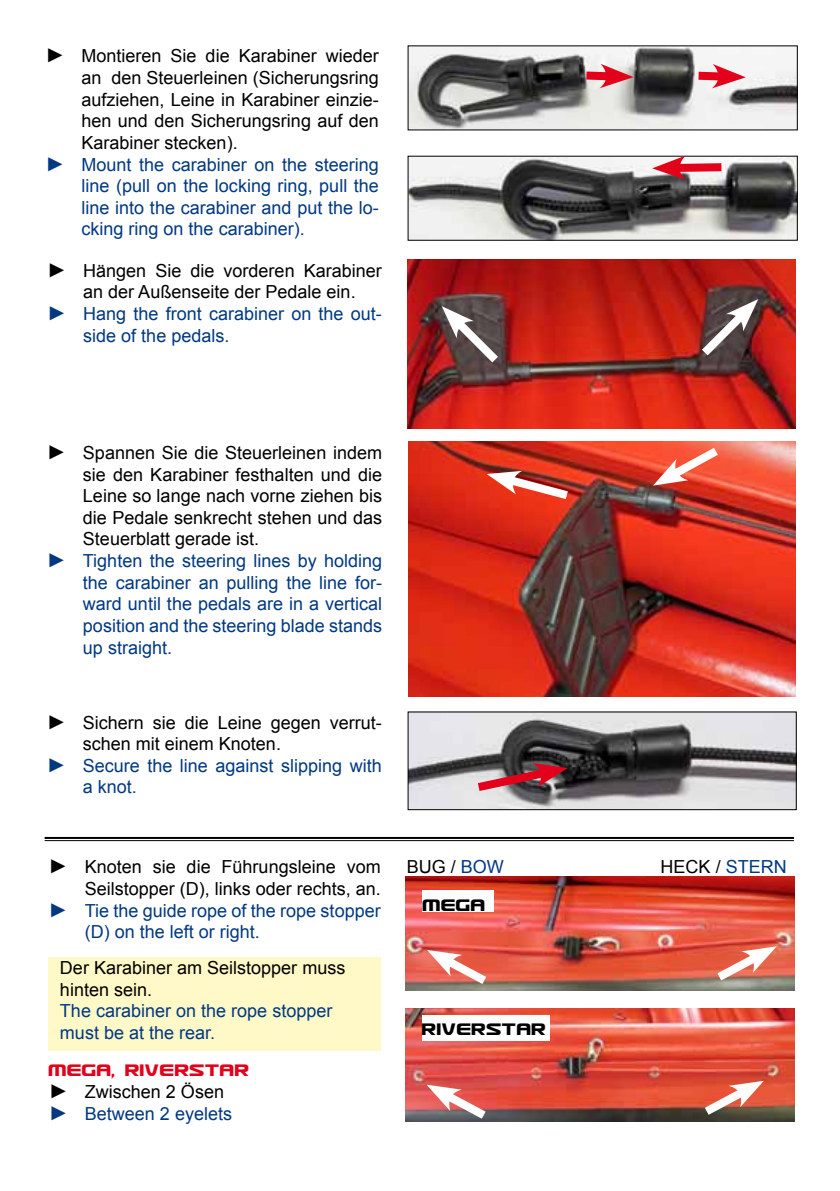
<style>
.page{position:relative;width:840px;height:1191px;background:#fff}
.page>*{position:absolute;margin:0;border:0;box-sizing:border-box;transform-origin:0 0}
.t1{font:20px "Usuzi";color:#e2001a}
.t2{font:20px "Usuzi";color:#000}
.t3{font:18px/21.6px "Arial";color:#000}
.t4{font:18px/21.6px "Arial";color:#003882}
.s1{font-family:"Times New Roman";font-size:20px}
.s2{font-family:"Times New Roman";font-size:20px;color:#000}
.s3{color:#000}
.s4{color:#003882}
</style>
<div class="page">
<img style="left:409px;top:47px;width:386px;height:81px">
<svg style="left:690px;top:64px;width:55px;height:24px"></svg>
<svg style="left:578px;top:64px;width:55px;height:24px"></svg>
<img style="left:409px;top:158px;width:386px;height:81px">
<div style="left:407px;top:156px;width:390px;height:85px;border:1px solid #000"></div>
<svg style="left:651px;top:156px;width:78px;height:24px"></svg>
<img style="left:409px;top:713px;width:385px;height:95px">
<div style="left:407px;top:711px;width:389px;height:99px;border:1px solid #000"></div>
<svg style="left:469px;top:762px;width:98px;height:34px;background:#935b62"></svg>
<img style="left:409px;top:442px;width:386px;height:254px">
<svg style="left:652px;top:441px;width:74px;height:46px"></svg>
<svg style="left:486px;top:469px;width:90px;height:36px"></svg>
<img style="left:407px;top:260px;width:387px;height:169px">
<svg style="left:441px;top:306px;width:65px;height:65px;background:#786161"></svg>
<svg style="left:693px;top:299px;width:64px;height:65px;background:#7a5755"></svg>
<img style="left:405px;top:877px;width:389px;height:113px">
<div style="left:422px;top:890px;width:71px;height:22px;background:#fbfcfc"></div>
<svg style="left:426px;top:948px;width:69px;height:43px"></svg>
<svg style="left:708px;top:944px;width:68px;height:43px"></svg>
<img style="left:405px;top:1008px;width:389px;height:113px">
<div style="left:422px;top:1015px;width:127px;height:25px;background:#fff"></div>
<svg style="left:426px;top:1083px;width:68px;height:39px"></svg>
<svg style="left:695px;top:1079px;width:68px;height:43px"></svg>
<div style="left:49px;top:957px;width:331px;height:93px;background:#fff9c7"></div>
<hr style="left:45px;top:837px;width:748px;height:2px;background:#000">
<hr style="left:45px;top:840px;width:748px;height:1px;background:#000">
<p class="t3" style="left:45px;top:46px;width:335px"><span class="s1">►</span> Montieren Sie die Karabiner wieder</p>
<p class="t3" style="left:81px;top:67px;width:299px">an den Steuerleinen (Sicherungsring</p>
<p class="t3" style="left:81px;top:89px;width:299px">aufziehen, Leine in Karabiner einzie-</p>
<p class="t3" style="left:81px;top:110px;width:299px">hen und den Sicherungsring auf den</p>
<p class="t3" style="left:81px;top:132px;width:158px">Karabiner stecken).</p>
<p class="t4" style="left:45px;top:154px;width:335px"><span class="s1">►</span> Mount the carabiner on the steering</p>
<p class="t4" style="left:81px;top:175px;width:299px">line (pull on the locking ring, pull the</p>
<p class="t4" style="left:81px;top:197px;width:299px">line into the carabiner and put the lo-</p>
<p class="t4" style="left:81px;top:218px;width:225px">cking ring on the carabiner).</p>
<p class="t3" style="left:47px;top:260px;width:336px"><span class="s1">►</span> Hängen Sie die vorderen Karabiner</p>
<p class="t3" style="left:83px;top:281px;width:274px">an der Außenseite der Pedale ein.</p>
<p class="t4" style="left:47px;top:303px;width:336px"><span class="s1">►</span> Hang the front carabiner on the out-</p>
<p class="t4" style="left:83px;top:325px;width:148px">side of the pedals.</p>
<p class="t3" style="left:47px;top:442px;width:336px"><span class="s1">►</span> Spannen Sie die Steuerleinen indem</p>
<p class="t3" style="left:83px;top:464px;width:300px">sie den Karabiner festhalten und die</p>
<p class="t3" style="left:83px;top:485px;width:300px">Leine so lange nach vorne ziehen bis</p>
<p class="t3" style="left:83px;top:507px;width:300px">die Pedale senkrecht stehen und das</p>
<p class="t3" style="left:83px;top:528px;width:178px">Steuerblatt gerade ist.</p>
<p class="t4" style="left:47px;top:550px;width:336px"><span class="s1">►</span> Tighten the steering lines by holding</p>
<p class="t4" style="left:83px;top:572px;width:300px">the carabiner an pulling the line for-</p>
<p class="t4" style="left:83px;top:593px;width:300px">ward until the pedals are in a vertical</p>
<p class="t4" style="left:83px;top:615px;width:300px">position and the steering blade stands</p>
<p class="t4" style="left:83px;top:636px;width:91px">up straight.</p>
<p class="t3" style="left:47px;top:711px;width:336px"><span class="s1">►</span> Sichern sie die Leine gegen verrut-</p>
<p class="t3" style="left:83px;top:733px;width:200px">schen mit einem Knoten.</p>
<p class="t4" style="left:47px;top:755px;width:336px"><span class="s1">►</span> Secure the line against slipping with</p>
<p class="t4" style="left:83px;top:776px;width:56px">a knot.</p>
<p class="t3" style="left:49px;top:856px;width:333px"><span class="s1">►</span> Knoten sie die Führungsleine vom</p>
<p class="t3" style="left:85px;top:878px;width:297px">Seilstopper (D), links oder rechts, an.</p>
<p class="t4" style="left:49px;top:899px;width:333px"><span class="s1">►</span> Tie the guide rope of the rope stopper</p>
<p class="t4" style="left:85px;top:921px;width:177px">(D) on the left or right.</p>
<p class="t3" style="left:60px;top:957px;width:287px">Der Karabiner am Seilstopper muss hinten sein.</p>
<p class="t4" style="left:60px;top:1000px;width:274px">The carabiner on the rope stopper must be at the rear.</p>
<p class="t1" style="left:49px;top:1060px;width:202px">MEGA, RIVERSTAR</p>
<p class="t4" style="left:49px;top:1081px;width:185px"><span class="s2">►</span> <span class="s3">Zwischen 2 Ösen </span><span class="s1">►</span> Between 2 eyelets</p>
<p class="t3" style="left:406px;top:856px;width:99px">BUG / <span class="s4">BOW</span></p>
<p class="t3" style="left:660px;top:856px;width:128px">HECK / <span class="s4">STERN</span></p>
<p class="t2" style="left:422px;top:894px;width:65px">MEGA</p>
<p class="t2" style="left:422px;top:1019px;width:126px">RIVERSTAR</p>
</div>
